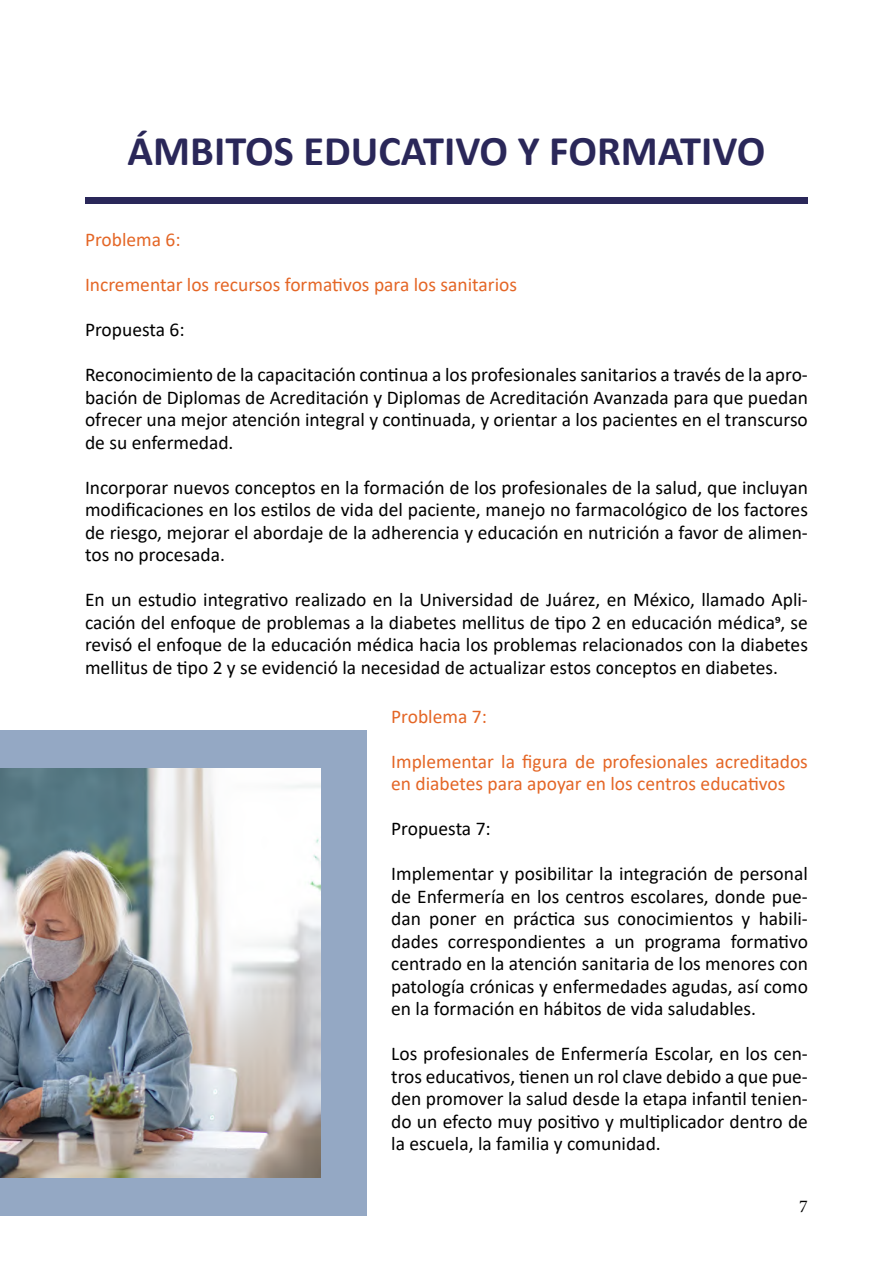
<style>
.page{position:relative;width:893px;height:1263px;background:#fff}
.page>*{position:absolute;margin:0;border:0;box-sizing:border-box;transform-origin:0 0}
.t1{font:700 42.3px "Calibri";color:#2a2759}
.t2{font:19.5px/22.5px "Calibri";color:#000;text-align:justify}
.t3{font:19.5px/22.5px "Calibri";color:#e46626}
.t4{font:18px "Minion Pro";color:#000}
</style>
<div class="page">
<div style="left:0;top:730px;width:367px;height:486px;background:#94a8c4"></div>
<div style="left:85px;top:198px;width:723px;height:6px;background:#2a2759"></div>
<img style="left:0;top:769px;width:321px;height:409px">
<h1 class="t1" style="left:128px;top:121px;width:639px">ÁMBITOS EDUCATIVO Y FORMATIVO</h1>
<p class="t3" style="left:85px;top:228px;width:97px">Problema 6:</p>
<p class="t3" style="left:85px;top:273px;width:433px">Incrementar los recursos formativos para los sanitarios</p>
<p class="t2" style="left:85px;top:318px;width:101px">Propuesta 6:</p>
<p class="t2" style="left:85px;top:363px;width:724px">Reconocimiento de la capacitación continua a los profesionales sanitarios a través de la apro&shy;bación de Diplomas de Acreditación y Diplomas de Acreditación Avanzada para que puedan ofrecer una mejor atención integral y continuada, y orientar a los pacientes en el transcurso de su enfermedad.</p>
<p class="t2" style="left:85px;top:476px;width:724px">Incorporar nuevos conceptos en la formación de los profesionales de la salud, que incluyan modificaciones en los estilos de vida del paciente, manejo no farmacológico de los factores de riesgo, mejorar el abordaje de la adherencia y educación en nutrición a favor de alimen&shy;tos no procesada.</p>
<p class="t2" style="left:85px;top:588px;width:724px">En un estudio integrativo realizado en la Universidad de Juárez, en México, llamado Apli&shy;cación del enfoque de problemas a la diabetes mellitus de tipo 2 en educación médica9, se revisó el enfoque de la educación médica hacia los problemas relacionados con la diabetes mellitus de tipo 2 y se evidenció la necesidad de actualizar estos conceptos en diabetes.</p>
<p class="t3" style="left:391px;top:704px;width:97px">Problema 7:</p>
<p class="t3" style="left:391px;top:749px;width:418px">Implementar la figura de profesionales acreditados en diabetes para apoyar en los centros educativos</p>
<p class="t2" style="left:391px;top:817px;width:101px">Propuesta 7:</p>
<p class="t2" style="left:391px;top:862px;width:418px">Implementar y posibilitar la integración de personal de Enfermería en los centros escolares, donde pue&shy;dan poner en práctica sus conocimientos y habili&shy;dades correspondientes a un programa formativo centrado en la atención sanitaria de los menores con patología crónicas y enfermedades agudas, así como en la formación en hábitos de vida saludables.</p>
<p class="t2" style="left:391px;top:1042px;width:418px">Los profesionales de Enfermería Escolar, en los cen&shy;tros educativos, tienen un rol clave debido a que pue&shy;den promover la salud desde la etapa infantil tenien&shy;do un efecto muy positivo y multiplicador dentro de la escuela, la familia y comunidad.</p>
<p class="t4" style="left:799px;top:1194px;width:10px">7</p>
</div>
